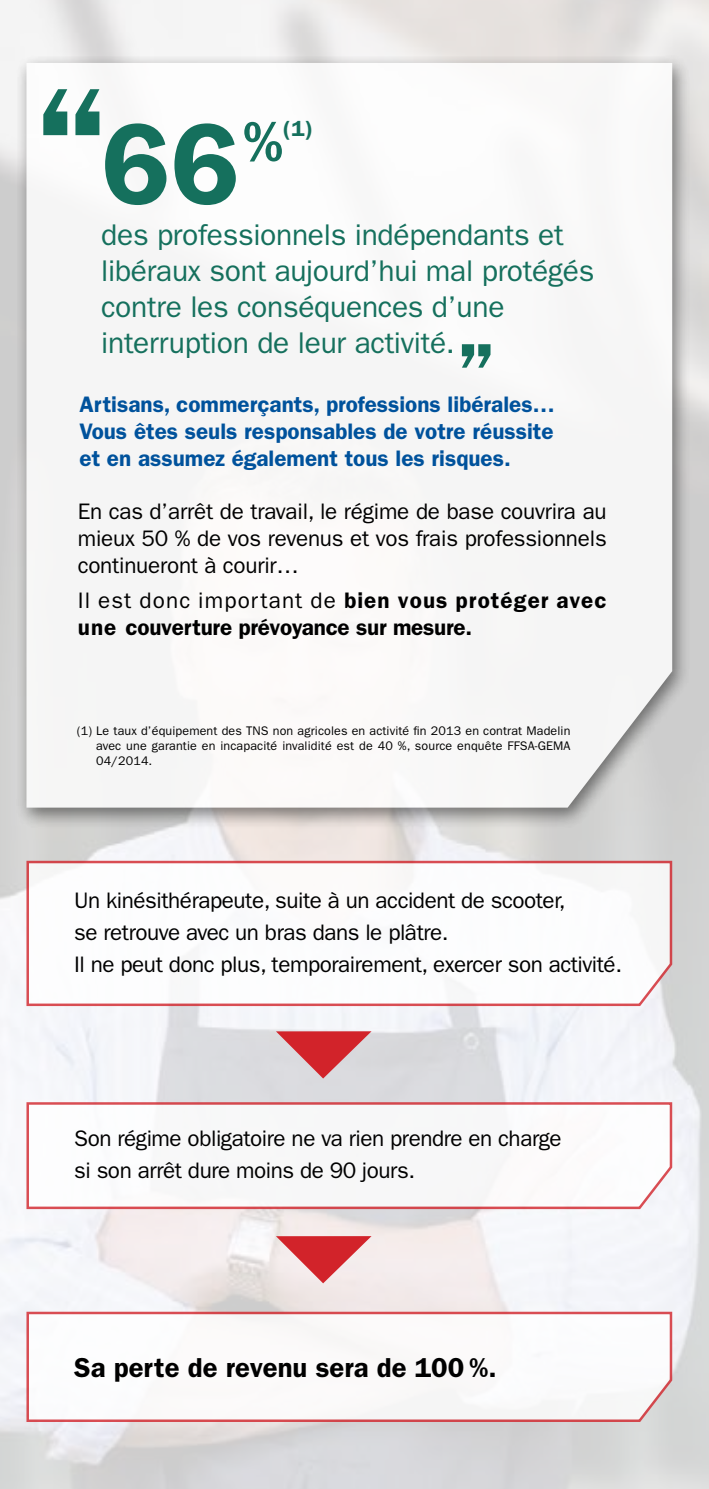
<style>
.page{position:relative;width:709px;height:1489px;background:#fff}
.page>*{position:absolute;margin:0;border:0;box-sizing:border-box;transform-origin:0 0}
.t1{font:600 164px "Franklin Gothic";color:#15705d}
.t2{font:600 115.5px "ITC Franklin Gothic Std";color:#15705d}
.t3{font:600 83.75px "Franklin Gothic";color:#15705d}
.t4{font:30px/36px "ITC Franklin Gothic Std";letter-spacing:-.01em;color:#15705d}
.t5{font:600 27.5px "ITC Franklin Gothic Std";color:#000}
.t6{font:22.5px/32px "ITC Franklin Gothic Std";letter-spacing:-.02em;color:#000}
.t7{font:600 22.5px/27px "ITC Franklin Gothic Std";color:#00529c;text-align:justify}
.t8{font:600 22.5px/27px "ITC Franklin Gothic Std";letter-spacing:-.01em;color:#000}
.t9{font:600 22px "ITC Franklin Gothic Std";color:#15705d}
.t10{font:12.5px/15px "ITC Franklin Gothic Std";letter-spacing:.01em;color:#000;text-align:justify}
.s1{font-weight:400}
</style>
<div class="page">
<div style="left:15px;top:54px;width:676px;height:775px;background:#000;opacity:.6"></div>
<div style="left:26px;top:63px;width:646px;height:744px;background:#f7f7f6"></div>
<svg style="left:25px;top:859px;width:648px;height:148px"></svg>
<svg style="left:25px;top:1100px;width:648px;height:110px"></svg>
<svg style="left:25px;top:1310px;width:648px;height:112px"></svg>
<svg style="left:276px;top:1031px;width:95px;height:47px;background:#d57d83"></svg>
<svg style="left:276px;top:1235px;width:95px;height:48px;background:#e2878b"></svg>
<h1 class="t1" style="left:32px;top:49px;width:80px">“</h1>
<h2 class="t2" style="left:101px;top:96px;width:183px">66<sup>%</sup></h2>
<p class="t9" style="left:283px;top:116px;width:31px">(1)</p>
<h3 class="t4" style="left:101px;top:217px;width:494px">des professionnels indépendants et libéraux sont aujourd’hui mal protégés contre les conséquences d’une interruption de leur activité.</h3>
<h3 class="t3" style="left:496px;top:388px;width:42px;rotate:-180deg">“</h3>
<p class="t7" style="left:79px;top:391px;width:477px">Artisans, commerçants, professions libérales… Vous êtes seuls responsables de votre réussite et en assumez également tous les risques.</p>
<p class="t6" style="left:78px;top:498px;width:530px;line-height:27px;text-align:justify">En cas d’arrêt de travail, le régime de base couvrira au mieux 50 % de vos revenus et vos frais professionnels continueront à courir…</p>
<p class="t8" style="left:78px;top:586px;width:530px"><span class="s1">Il est donc important de</span> bien vous protéger avec une couverture prévoyance sur mesure.</p>
<p class="t10" style="left:96px;top:723px;width:476px;text-indent:-19px">(1) Le taux d’équipement des TNS non agricoles en activité fin 2013 en contrat Madelin avec une garantie en incapacité invalidité est de 40 %, source enquête FFSA-GEMA 04/2014.</p>
<p class="t6" style="left:74px;top:884px;width:549px">Un kinésithérapeute, suite à un accident de scooter,<br>se retrouve avec un bras dans le plâtre.<br>Il ne peut donc plus, temporairement, exercer son activité.</p>
<p class="t6" style="left:74px;top:1122px;width:489px">Son régime obligatoire ne va rien prendre en charge si son arrêt dure moins de 90 jours.</p>
<p class="t5" style="left:74px;top:1351px;width:424px">Sa perte de revenu sera de 100 %.</p>
</div>
